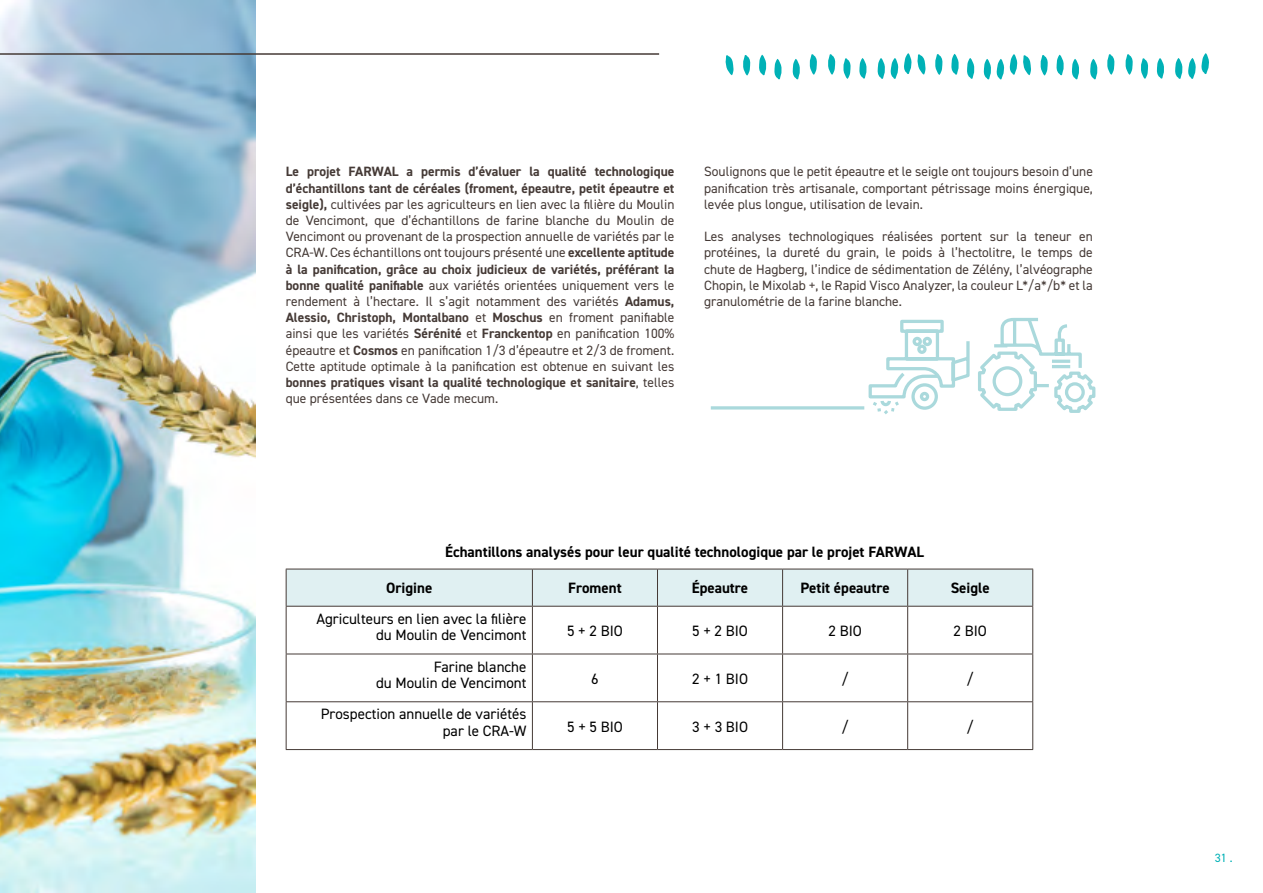
<style>
.page{position:relative;width:1263px;height:893px;background:#fff}
.page>*{position:absolute;margin:0;border:0;box-sizing:border-box;transform-origin:0 0}
.t1{font:15px/16.5px "DIN2014";color:#000;text-align:right}
.t2{font:700 15px "DIN2014";color:#000}
.t3{font:13.5px/16.2px "DIN2014";color:#453a36;text-align:justify}
.t4{font:12px "DIN2014";color:#00b1b6}
.s1{font-weight:700}
</style>
<div class="page">
<img style="left:0;top:0;width:255px;height:893px">
<hr style="left:0;top:53px;width:659px;height:2px;background:#453a36">
<svg style="left:983px;top:59px;width:21px;height:21px"></svg>
<svg style="left:1010px;top:54px;width:7px;height:21px"></svg>
<svg style="left:1023px;top:55px;width:8px;height:20px"></svg>
<svg style="left:1040px;top:55px;width:8px;height:21px"></svg>
<svg style="left:1157px;top:58px;width:7px;height:21px"></svg>
<svg style="left:1056px;top:55px;width:8px;height:20px"></svg>
<svg style="left:1141px;top:58px;width:7px;height:21px"></svg>
<svg style="left:1072px;top:59px;width:7px;height:20px"></svg>
<svg style="left:1125px;top:54px;width:8px;height:21px"></svg>
<svg style="left:1090px;top:59px;width:7px;height:20px"></svg>
<svg style="left:1107px;top:54px;width:7px;height:21px"></svg>
<svg style="left:1175px;top:58px;width:7px;height:21px"></svg>
<svg style="left:1188px;top:53px;width:21px;height:26px"></svg>
<svg style="left:725px;top:55px;width:8px;height:20px"></svg>
<svg style="left:743px;top:55px;width:7px;height:21px"></svg>
<svg style="left:859px;top:58px;width:7px;height:21px"></svg>
<svg style="left:759px;top:55px;width:7px;height:20px"></svg>
<svg style="left:843px;top:58px;width:8px;height:21px"></svg>
<svg style="left:774px;top:59px;width:7px;height:20px"></svg>
<svg style="left:828px;top:54px;width:7px;height:21px"></svg>
<svg style="left:792px;top:59px;width:8px;height:20px"></svg>
<svg style="left:810px;top:54px;width:7px;height:21px"></svg>
<svg style="left:877px;top:58px;width:21px;height:21px"></svg>
<svg style="left:904px;top:53px;width:21px;height:22px"></svg>
<svg style="left:935px;top:54px;width:8px;height:21px"></svg>
<svg style="left:951px;top:54px;width:8px;height:21px"></svg>
<svg style="left:967px;top:58px;width:7px;height:21px"></svg>
<div style="left:287px;top:570px;width:745px;height:36px;background:#e0f0f2"></div>
<hr style="left:286px;top:569px;width:246px;height:1px;background:#453a36">
<hr style="left:286px;top:569px;width:1px;height:37px;background:#453a36">
<hr style="left:532px;top:569px;width:125px;height:1px;background:#453a36">
<hr style="left:532px;top:569px;width:1px;height:37px;background:#453a36">
<hr style="left:657px;top:569px;width:126px;height:1px;background:#453a36">
<hr style="left:657px;top:569px;width:1px;height:37px;background:#453a36">
<hr style="left:783px;top:569px;width:125px;height:1px;background:#453a36">
<hr style="left:782px;top:569px;width:1px;height:37px;background:#453a36">
<hr style="left:908px;top:569px;width:125px;height:1px;background:#453a36">
<hr style="left:907px;top:569px;width:1px;height:37px;background:#453a36">
<hr style="left:1032px;top:569px;width:1px;height:37px;background:#453a36">
<hr style="left:286px;top:606px;width:246px;height:1px;background:#453a36">
<hr style="left:286px;top:607px;width:1px;height:47px;background:#453a36">
<hr style="left:532px;top:606px;width:125px;height:1px;background:#453a36">
<hr style="left:532px;top:607px;width:1px;height:47px;background:#453a36">
<hr style="left:657px;top:606px;width:126px;height:1px;background:#453a36">
<hr style="left:657px;top:607px;width:1px;height:47px;background:#453a36">
<hr style="left:783px;top:606px;width:125px;height:1px;background:#453a36">
<hr style="left:782px;top:607px;width:1px;height:47px;background:#453a36">
<hr style="left:908px;top:606px;width:125px;height:1px;background:#453a36">
<hr style="left:907px;top:607px;width:1px;height:47px;background:#453a36">
<hr style="left:1032px;top:607px;width:1px;height:47px;background:#453a36">
<hr style="left:286px;top:654px;width:246px;height:1px;background:#453a36">
<hr style="left:286px;top:654px;width:1px;height:47px;background:#453a36">
<hr style="left:532px;top:654px;width:125px;height:1px;background:#453a36">
<hr style="left:532px;top:654px;width:1px;height:47px;background:#453a36">
<hr style="left:657px;top:654px;width:126px;height:1px;background:#453a36">
<hr style="left:657px;top:654px;width:1px;height:47px;background:#453a36">
<hr style="left:783px;top:654px;width:125px;height:1px;background:#453a36">
<hr style="left:782px;top:654px;width:1px;height:47px;background:#453a36">
<hr style="left:908px;top:654px;width:125px;height:1px;background:#453a36">
<hr style="left:907px;top:654px;width:1px;height:47px;background:#453a36">
<hr style="left:1032px;top:654px;width:1px;height:47px;background:#453a36">
<hr style="left:286px;top:701px;width:246px;height:1px;background:#453a36">
<hr style="left:286px;top:702px;width:1px;height:47px;background:#453a36">
<hr style="left:532px;top:701px;width:125px;height:1px;background:#453a36">
<hr style="left:532px;top:702px;width:1px;height:47px;background:#453a36">
<hr style="left:657px;top:701px;width:126px;height:1px;background:#453a36">
<hr style="left:657px;top:702px;width:1px;height:47px;background:#453a36">
<hr style="left:783px;top:701px;width:125px;height:1px;background:#453a36">
<hr style="left:782px;top:702px;width:1px;height:47px;background:#453a36">
<hr style="left:908px;top:701px;width:125px;height:1px;background:#453a36">
<hr style="left:907px;top:702px;width:1px;height:47px;background:#453a36">
<hr style="left:1032px;top:702px;width:1px;height:47px;background:#453a36">
<hr style="left:286px;top:749px;width:246px;height:1px;background:#453a36">
<hr style="left:532px;top:749px;width:125px;height:1px;background:#453a36">
<hr style="left:657px;top:749px;width:126px;height:1px;background:#453a36">
<hr style="left:783px;top:749px;width:125px;height:1px;background:#453a36">
<hr style="left:908px;top:749px;width:125px;height:1px;background:#453a36">
<svg style="left:868px;top:317px;width:228px;height:97px"></svg>
<svg style="left:711px;top:406px;width:153px;height:4px"></svg>
<p class="t3" style="left:286px;top:163px;width:390px"><span class="s1">Le projet FARWAL a permis d’évaluer la qualité technologique d’échantillons tant de céréales (froment, épeautre, petit épeautre et seigle),</span> cultivées par les agriculteurs en lien avec la filière du Moulin de Vencimont, que d’échantillons de farine blanche du Moulin de Vencimont ou provenant de la prospection annuelle de variétés par le CRA-W. Ces échantillons ont toujours présenté une <span class="s1">excellente aptitude à la panification, grâce au choix judicieux de variétés, préférant la bonne qualité panifiable</span> aux variétés orientées uniquement vers le rendement à l’hectare. Il s’agit notamment des variétés <span class="s1">Adamus, Alessio, Christoph, Montalbano</span> et <span class="s1">Moschus</span> en froment panifiable ainsi que les variétés <span class="s1">Sérénité</span> et <span class="s1">Franckentop</span> en panification 100% épeautre et <span class="s1">Cosmos</span> en panification 1/3 d’épeautre et 2/3 de froment.<br>Cette aptitude optimale à la panification est obtenue en suivant les <span class="s1">bonnes pratiques visant la qualité technologique et sanitaire</span>, telles que présentées dans ce Vade mecum.</p>
<p class="t3" style="left:704px;top:163px;width:390px">Soulignons que le petit épeautre et le seigle ont toujours besoin d’une panification très artisanale, comportant pétrissage moins énergique, levée plus longue, utilisation de levain.</p>
<p class="t3" style="left:704px;top:228px;width:390px">Les analyses technologiques réalisées portent sur la teneur en protéines, la dureté du grain, le poids à l’hectolitre, le temps de chute de Hagberg, l’indice de sédimentation de Zélény, l’alvéographe Chopin, le Mixolab +, le Rapid Visco Analyzer, la couleur L*/a*/b* et la granulométrie de la farine blanche.</p>
<p class="t2" style="left:445px;top:542px;width:480px">Échantillons analysés pour leur qualité technologique par le projet FARWAL</p>
<p class="t2" style="left:386px;top:578px;width:48px">Origine</p>
<p class="t2" style="left:568px;top:578px;width:55px">Froment</p>
<p class="t2" style="left:692px;top:578px;width:58px">Épeautre</p>
<p class="t2" style="left:800px;top:578px;width:91px">Petit épeautre</p>
<p class="t2" style="left:951px;top:578px;width:41px">Seigle</p>
<p class="t1" style="left:316px;top:610px;width:211px">Agriculteurs en lien avec la filière du Moulin de Vencimont</p>
<p class="t1" style="left:567px;top:622px;width:57px">5 + 2 BIO</p>
<p class="t1" style="left:692px;top:622px;width:57px">5 + 2 BIO</p>
<p class="t1" style="left:828px;top:622px;width:35px">2 BIO</p>
<p class="t1" style="left:953px;top:622px;width:35px">2 BIO</p>
<p class="t1" style="left:376px;top:658px;width:152px">Farine blanche<br>du Moulin de Vencimont</p>
<p class="t1" style="left:321px;top:706px;width:207px">Prospection annuelle de variétés par le CRA-W</p>
<p class="t1" style="left:591px;top:670px;width:9px">6</p>
<p class="t1" style="left:692px;top:670px;width:57px">2 + 1 BIO</p>
<p class="t1" style="left:841px;top:670px;width:9px">/</p>
<p class="t1" style="left:967px;top:670px;width:9px">/</p>
<p class="t1" style="left:567px;top:718px;width:57px">5 + 5 BIO</p>
<p class="t1" style="left:692px;top:718px;width:57px">3 + 3 BIO</p>
<p class="t1" style="left:841px;top:718px;width:9px">/</p>
<p class="t1" style="left:967px;top:718px;width:9px">/</p>
<p class="t4" style="left:1215px;top:850px;width:19px">31 .</p>
</div>
